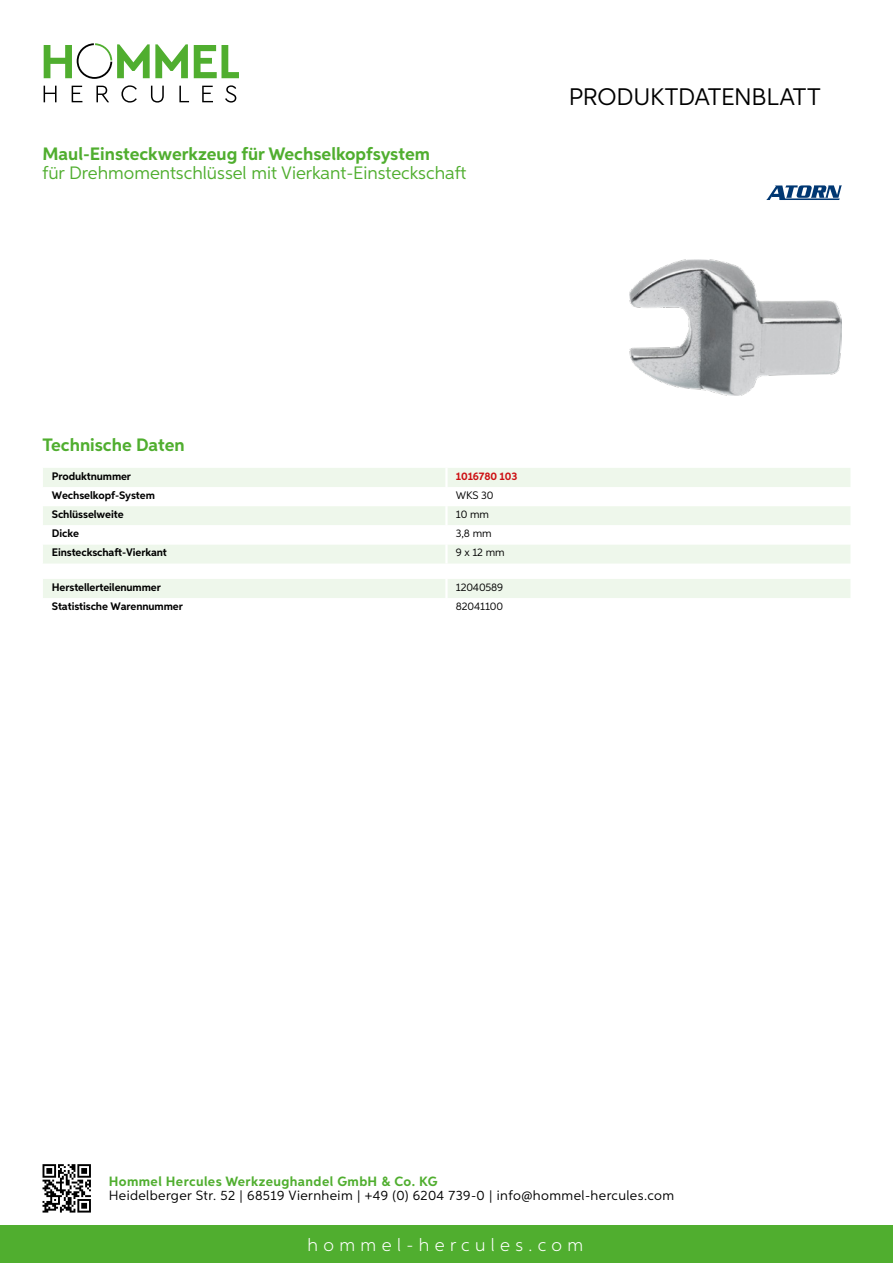
<style>
.page{position:relative;width:893px;height:1263px;background:#fff}
.page>*{position:absolute;margin:0;border:0;box-sizing:border-box;transform-origin:0 0}
.t1{font:24px "Aspira";letter-spacing:-.01em;color:#000}
.t2{font:700 18px "Aspira";color:#50ae2f}
.t3{font:18px "Aspira";color:#50ae2f}
.t4{font:300 18px "Aspira";letter-spacing:.3em;color:#fff}
.t5{font:13.5px "Aspira";letter-spacing:.03em;color:#000}
.t6{font:700 13.5px "Aspira";letter-spacing:.03em;color:#50ae2f}
.t7{font:700 10.95px "Aspira";letter-spacing:-.01em;color:#000}
.t8{font:10.95px "Aspira";letter-spacing:-.01em;color:#000}
.t9{font:700 10.95px "Aspira";letter-spacing:-.01em;color:#cd1013}
</style>
<div class="page">
<div style="left:0;top:1226px;width:893px;height:37px;background:#50ae2f"></div>
<svg style="left:43px;top:1164px;width:48px;height:48px"></svg>
<svg style="left:194px;top:45px;width:45px;height:33px"></svg>
<svg style="left:44px;top:43px;width:144px;height:36px"></svg>
<svg style="left:44px;top:86px;width:13px;height:16px"></svg>
<svg style="left:72px;top:86px;width:10px;height:16px"></svg>
<svg style="left:96px;top:86px;width:13px;height:16px"></svg>
<svg style="left:121px;top:85px;width:16px;height:18px"></svg>
<svg style="left:151px;top:86px;width:13px;height:17px"></svg>
<svg style="left:179px;top:86px;width:10px;height:16px"></svg>
<svg style="left:202px;top:86px;width:11px;height:16px"></svg>
<svg style="left:225px;top:85px;width:11px;height:18px"></svg>
<div style="left:43px;top:468px;width:807px;height:95px;background:#eef7eb"></div>
<svg style="left:43px;top:487px;width:807px;height:57px"></svg>
<hr style="left:445px;top:468px;width:3px;height:19px;background:#fff">
<hr style="left:445px;top:487px;width:3px;height:19px;background:#fff">
<hr style="left:445px;top:506px;width:3px;height:19px;background:#fff">
<hr style="left:445px;top:525px;width:3px;height:19px;background:#fff">
<hr style="left:445px;top:544px;width:3px;height:19px;background:#fff">
<div style="left:43px;top:579px;width:807px;height:19px;background:#eef7eb"></div>
<img style="left:629px;top:259px;width:213px;height:136px">
<svg style="left:766px;top:185px;width:76px;height:15px"></svg>
<h2 class="t2" style="left:43px;top:142px;width:389px">Maul-Einsteckwerkzeug für Wechselkopfsystem</h2>
<h2 class="t3" style="left:43px;top:162px;width:425px">für Drehmomentschlüssel mit Vierkant-Einsteckschaft</h2>
<h1 class="t1" style="left:569px;top:82px;width:253px">Produktdatenblatt</h1>
<h2 class="t2" style="left:43px;top:434px;width:144px">Technische Daten</h2>
<p class="t7" style="left:52px;top:469px;width:81px">Produktnummer</p>
<p class="t9" style="left:456px;top:469px;width:63px">1016780 103</p>
<p class="t7" style="left:52px;top:488px;width:105px">Wechselkopf-System</p>
<p class="t8" style="left:456px;top:488px;width:39px">WKS 30</p>
<p class="t7" style="left:52px;top:508px;width:73px">Schlüsselweite</p>
<p class="t8" style="left:456px;top:508px;width:35px">10 mm</p>
<p class="t7" style="left:52px;top:527px;width:29px">Dicke</p>
<p class="t8" style="left:456px;top:527px;width:37px">3,8 mm</p>
<p class="t7" style="left:52px;top:546px;width:117px">Einsteckschaft-Vierkant</p>
<p class="t8" style="left:456px;top:546px;width:50px">9 x 12 mm</p>
<p class="t7" style="left:52px;top:580px;width:111px">Herstellerteilenummer</p>
<p class="t8" style="left:456px;top:580px;width:49px">12040589</p>
<p class="t7" style="left:52px;top:599px;width:132px">Statistische Warennummer</p>
<p class="t8" style="left:456px;top:600px;width:49px">82041100</p>
<p class="t6" style="left:109px;top:1172px;width:330px">Hommel Hercules Werkzeughandel GmbH &amp; Co. KG</p>
<p class="t5" style="left:109px;top:1187px;width:567px">Heidelberger Str. 52 | 68519 Viernheim | +49 (0) 6204 739-0 | info@hommel-hercules.com</p>
<h2 class="t4" style="left:307px;top:1234px;width:277px">hommel-hercules.com</h2>
</div>
